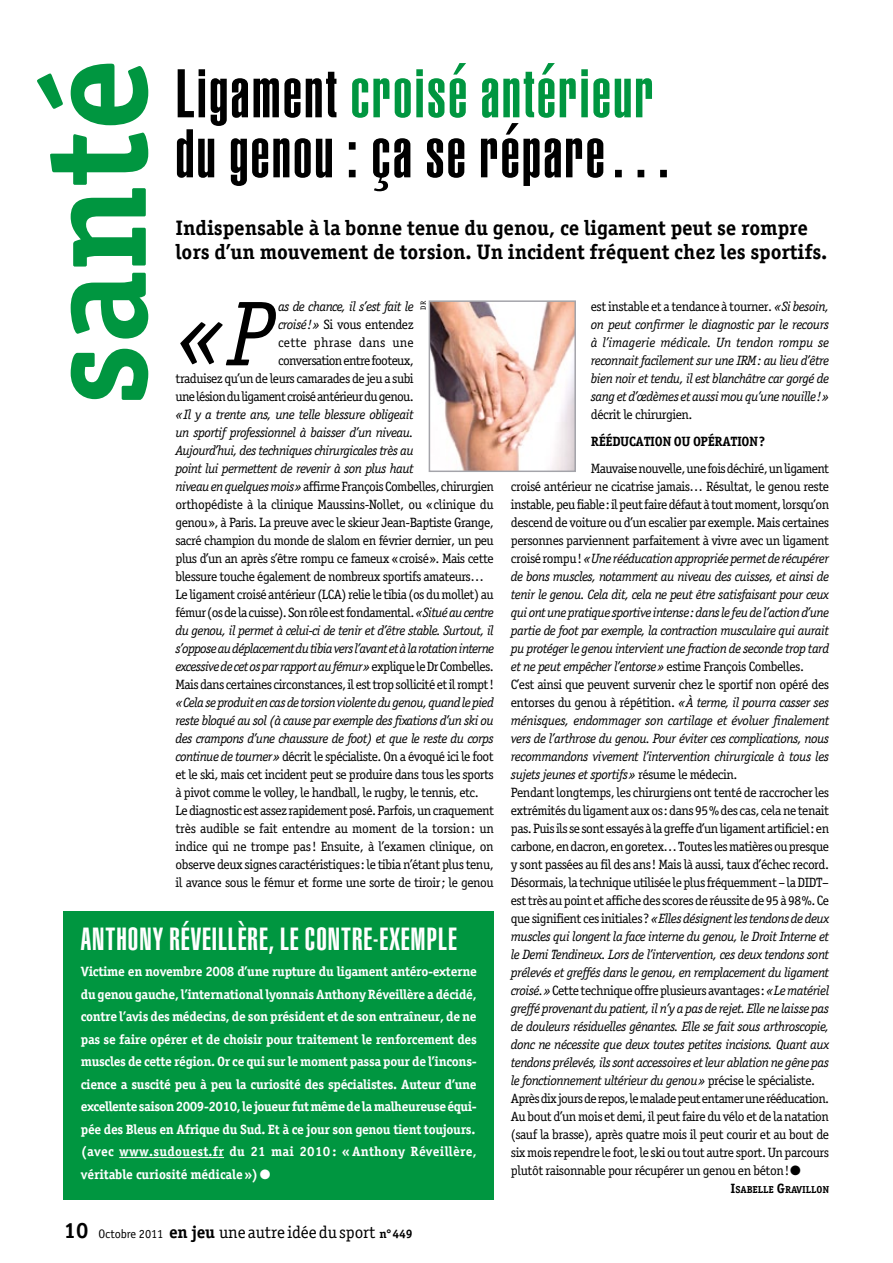
<style>
.page{position:relative;width:893px;height:1263px;background:#fff}
.page>*{position:absolute;margin:0;border:0;box-sizing:border-box;transform-origin:0 0}
.t1{font:700 147px "Officina Serif";letter-spacing:-.005em;color:#009640}
.t2{font:italic 92.4px "Officina Serif";color:#000}
.t3{font:900 extra-condensed 67.5px/60px "Helvetica";letter-spacing:.035em;color:#000}
.t4{font:900 extra-condensed 31.5px "Helvetica";letter-spacing:.03em;color:#fff}
.t5{font:700 21px/24.8px "Officina Serif";letter-spacing:-.005em;color:#000}
.t6{font:17.25px "Officina Serif";letter-spacing:-.005em;color:#000}
.t7{font:13.5px/18px "Officina Serif";letter-spacing:-.035em;color:#000}
.t8{font:italic 13.5px/18px "Officina Serif";letter-spacing:-.04em;color:#000;text-align:justify}
.t9{font:700 13.5px/22.5px "Officina Serif";letter-spacing:-.01em;color:#fff;text-align:justify}
.t10{font:13.5px "Officina Serif";letter-spacing:.01em;color:#000}
.t11{font:700 10.2px "Officina Serif";letter-spacing:-.01em;color:#000}
.t12{font:7.5px "Officina Serif";color:#000}
.s1{color:#009640}
.s2{font-style:normal}
.s3{font-weight:700}
.s4{font-style:italic}
.s5{font-size:13.5px}
.s6{font-weight:700;font-size:22.2px}
.s7{font-family:"Officina Sans";font-size:12.3px}
.s8{font-weight:700;font-size:12.3px}
</style>
<div class="page">
<img style="left:432px;top:303px;width:141px;height:166px">
<div style="left:429px;top:300px;width:147px;height:172px;border:2px solid #a4a4aa"></div>
<div style="left:64px;top:911px;width:430px;height:288px;background:#009640"></div>
<hr style="left:119px;top:1157px;width:105px;height:1px;background:#fff">
<p class="t1" style="left:4px;top:406px;width:349px;rotate:-90deg">santé</p>
<p class="t3" style="left:176px;top:63px;width:501px">Ligament <span class="s1">croisé antérieur </span>du genou : ça se répare…</p>
<p class="t5" style="left:176px;top:215px;width:653px">Indispensable à la bonne tenue du genou, ce ligament peut se rompre lors d’un mouvement de torsion. Un incident fréquent chez les sportifs.</p>
<p class="t12" style="left:419px;top:310px;width:10px;rotate:-90deg">DR</p>
<p class="t2" style="left:176px;top:281px;width:100px">«P</p>
<p class="t8" style="left:278px;top:298px;width:137px">as de chance, il s’est fait le</p>
<p class="t8" style="left:591px;top:298px;width:240px"><span class="s2">est instable et a tendance à tourner.</span> «Si besoin, on peut confirmer le diagnostic par le recours à l’imagerie médicale. Un tendon rompu se reconnait facilement sur une IRM: au lieu d’être bien noir et tendu, il est blanchâtre car gorgé de sang et d’œdèmes et aussi mou qu’une nouille!» <span class="s2">décrit le chirurgien.</span></p>
<p class="t7" style="left:591px;top:428px;width:240px;line-height:27px"><span class="s3">RÉÉDUCATION OU OPÉRATION?<br></span>Mauvaise nouvelle, une fois déchiré, un ligament</p>
<p class="t7" style="left:511px;top:478px;width:320px">croisé antérieur ne cicatrise jamais… Résultat, le genou reste instable, peu fiable: il peut faire défaut à tout moment, lorsqu’on descend de voiture ou d’un escalier par exemple. Mais certaines personnes parviennent parfaitement à vivre avec un ligament croisé rompu! <span class="s4">«Une rééducation appropriée permet de récupérer de bons muscles, notamment au niveau des cuisses, et ainsi de tenir le genou. Cela dit, cela ne peut être satisfaisant pour ceux qui ont une pratique sportive intense: dans le feu de l’action d’une partie de foot par exemple, la contraction musculaire qui aurait pu protéger le genou intervient une fraction de seconde trop tard et ne peut empêcher l’entorse»</span> estime François Combelles.<br>C’est ainsi que peuvent survenir chez le sportif non opéré des entorses du genou à répétition. <span class="s4">«À terme, il pourra casser ses ménisques, endommager son cartilage et évoluer finalement vers de l’arthrose du genou. Pour éviter ces complications, nous recommandons vivement l’intervention chirurgicale à tous les sujets jeunes et sportifs»</span> résume le médecin.<br>Pendant longtemps, les chirurgiens ont tenté de raccrocher les extrémités du ligament aux os: dans 95% des cas, cela ne tenait pas. Puis ils se sont essayés à la greffe d’un ligament artificiel: en carbone, en dacron, en goretex… Toutes les matières ou presque y sont passées au fil des ans! Mais là aussi, taux d’échec record.<br>Désormais, la technique utilisée le plus fréquemment – la DIDT– est très au point et affiche des scores de réussite de 95 à 98%. Ce que signifient ces initiales? <span class="s4">«Elles désignent les tendons de deux muscles qui longent la face interne du genou, le Droit Interne et le Demi Tendineux. Lors de l’intervention, ces deux tendons sont prélevés et greffés dans le genou, en remplacement du ligament croisé.»</span> Cette technique offre plusieurs avantages: <span class="s4">«Le matériel greffé provenant du patient, il n’y a pas de rejet. Elle ne laisse pas de douleurs résiduelles gênantes. Elle se fait sous arthroscopie, donc ne nécessite que deux toutes petites incisions. Quant aux tendons prélevés, ils sont accessoires et leur ablation ne gêne pas le fonctionnement ultérieur du genou»</span> précise le spécialiste.<br>Après dix jours de repos, le malade peut entamer une rééducation.<br>Au bout d’un mois et demi, il peut faire du vélo et de la natation (sauf la brasse), après quatre mois il peut courir et au bout de six mois rependre le foot, le ski ou tout autre sport. Un parcours plutôt raisonnable pour récupérer un genou en béton!●</p>
<p class="t11" style="left:731px;top:1183px;width:100px"><span class="s5">I</span>SABELLE <span class="s5">G</span>RAVILLON</p>
<p class="t7" style="left:278px;top:316px;width:137px"><span class="s4">croisé!»</span> Si vous entendez</p>
<p class="t10" style="left:278px;top:335px;width:137px">cette phrase dans une</p>
<p class="t7" style="left:278px;top:352px;width:137px">conversation entre footeux,</p>
<p class="t7" style="left:176px;top:370px;width:240px">traduisez qu’un de leurs camarades de jeu a subi</p>
<p class="t7" style="left:176px;top:388px;width:240px">une lésion du ligament croisé antérieur du genou.</p>
<p class="t8" style="left:176px;top:406px;width:240px">«Il y a trente ans, une telle blessure obligeait</p>
<p class="t8" style="left:176px;top:424px;width:240px">un sportif professionnel à baisser d’un niveau.</p>
<p class="t8" style="left:176px;top:442px;width:240px">Aujourd’hui, des techniques chirurgicales très au</p>
<p class="t8" style="left:176px;top:460px;width:240px">point lui permettent de revenir à son plus haut</p>
<p class="t7" style="left:176px;top:478px;width:320px"><span class="s4">niveau en quelques mois»</span> affirme François Combelles, chirurgien</p>
<p class="t7" style="left:176px;top:496px;width:320px">orthopédiste à la clinique Maussins-Nollet, ou «clinique du</p>
<p class="t7" style="left:176px;top:514px;width:320px">genou», à Paris. La preuve avec le skieur Jean-Baptiste Grange,</p>
<p class="t7" style="left:176px;top:532px;width:320px">sacré champion du monde de slalom en février dernier, un peu</p>
<p class="t7" style="left:176px;top:550px;width:320px">plus d’un an après s’être rompu ce fameux «croisé». Mais cette</p>
<p class="t7" style="left:176px;top:568px;width:310px">blessure touche également de nombreux sportifs amateurs…</p>
<p class="t7" style="left:176px;top:586px;width:320px">Le ligament croisé antérieur (LCA) relie le tibia (os du mollet) au</p>
<p class="t7" style="left:176px;top:604px;width:320px">fémur (os de la cuisse). Son rôle est fondamental. <span class="s4">«Situé au centre</span></p>
<p class="t8" style="left:176px;top:622px;width:320px">du genou, il permet à celui-ci de tenir et d’être stable. Surtout, il</p>
<p class="t8" style="left:176px;top:640px;width:320px">s’oppose au déplacement du tibia vers l’avant et à la rotation interne</p>
<p class="t8" style="left:176px;top:658px;width:320px">excessive de cet os par rapport au fémur» <span class="s2">explique le Dr Combelles.</span></p>
<p class="t7" style="left:176px;top:676px;width:320px">Mais dans certaines circonstances, il est trop sollicité et il rompt!</p>
<p class="t8" style="left:176px;top:694px;width:320px">«Cela se produit en cas de torsion violente du genou, quand le pied</p>
<p class="t8" style="left:176px;top:712px;width:320px">reste bloqué au sol (à cause par exemple des fixations d’un ski ou</p>
<p class="t8" style="left:176px;top:730px;width:320px">des crampons d’une chaussure de foot) et que le reste du corps</p>
<p class="t7" style="left:176px;top:748px;width:320px"><span class="s4">continue de tourner»</span> décrit le spécialiste. On a évoqué ici le foot</p>
<p class="t7" style="left:176px;top:766px;width:320px">et le ski, mais cet incident peut se produire dans tous les sports</p>
<p class="t7" style="left:176px;top:784px;width:305px">à pivot comme le volley, le handball, le rugby, le tennis, etc.</p>
<p class="t7" style="left:176px;top:802px;width:320px">Le diagnostic est assez rapidement posé. Parfois, un craquement</p>
<p class="t7" style="left:176px;top:820px;width:320px">très audible se fait entendre au moment de la torsion: un</p>
<p class="t7" style="left:176px;top:838px;width:320px">indice qui ne trompe pas! Ensuite, à l’examen clinique, on</p>
<p class="t7" style="left:176px;top:856px;width:320px">observe deux signes caractéristiques: le tibia n’étant plus tenu,</p>
<p class="t7" style="left:176px;top:874px;width:320px">il avance sous le fémur et forme une sorte de tiroir; le genou</p>
<p class="t4" style="left:81px;top:921px;width:377px">ANTHONY RÉVEILLÈRE, LE CONTRE-EXEMPLE</p>
<p class="t9" style="left:81px;top:960px;width:398px">Victime en novembre 2008 d’une rupture du ligament antéro-externe du genou gauche, l’international lyonnais Anthony Réveillère a décidé, contre l’avis des médecins, de son président et de son entraîneur, de ne pas se faire opérer et de choisir pour traitement le renforcement des muscles de cette région. Or ce qui sur le moment passa pour de l’incons&shy;cience a suscité peu à peu la curiosité des spécialistes. Auteur d’une excellente saison 2009-2010, le joueur fut même de la malheureuse équi&shy;pée des Bleus en Afrique du Sud. Et à ce jour son genou tient toujours. (avec www.sudouest.fr du 21 mai 2010 : « Anthony Réveillère, véritable curiosité médicale»)●</p>
<p class="t6" style="left:64px;top:1222px;width:350px"><span class="s6">10</span> <span class="s7">Octobre 2011</span> <span class="s3">en jeu</span> une autre idée du sport <span class="s8">n°449</span></p>
</div>
